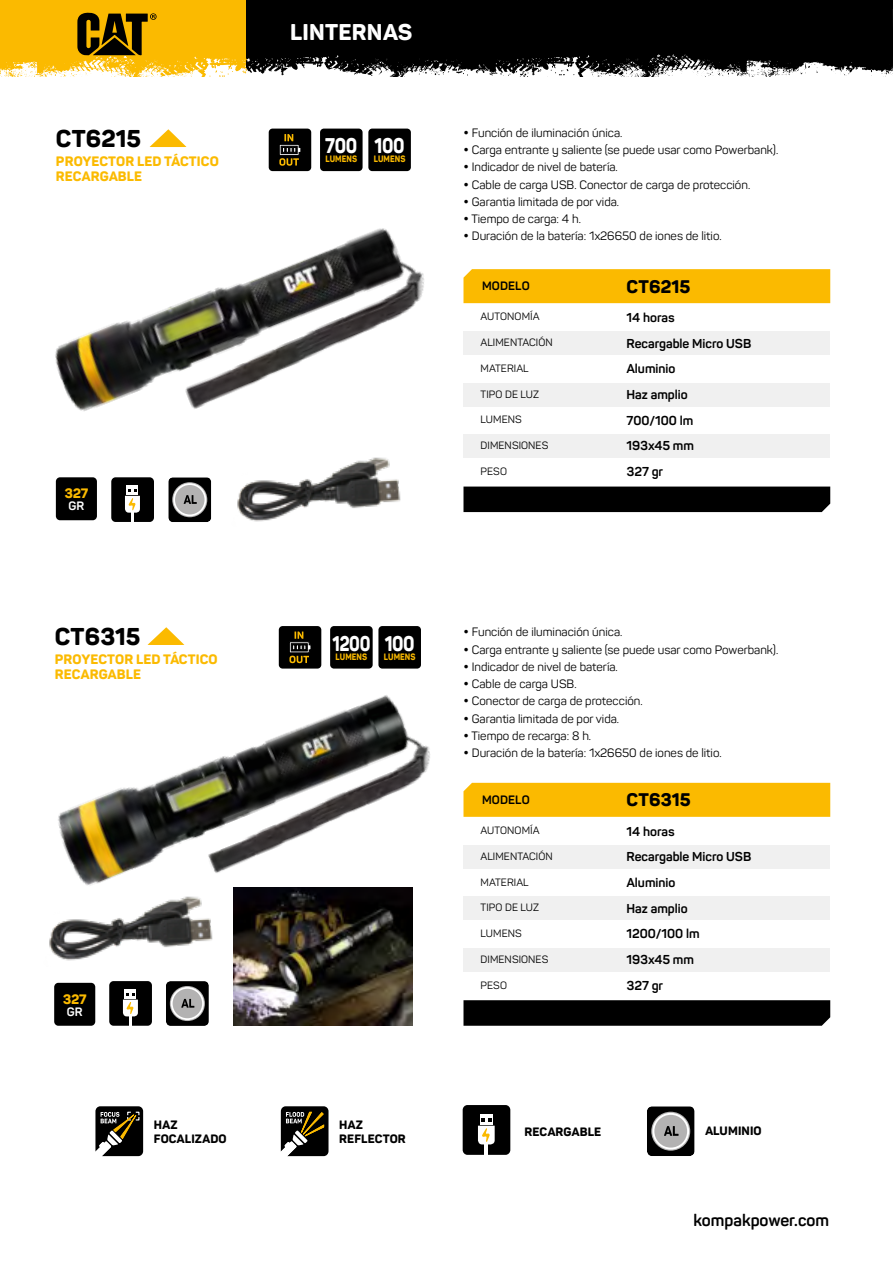
<style>
.page{position:relative;width:893px;height:1263px;background:#fff}
.page>*{position:absolute;margin:0;border:0;box-sizing:border-box;transform-origin:0 0}
.t1{font:800 24px "Panton";color:#000}
.t2{font:800 22.5px "Panton";letter-spacing:.01em;color:#fff}
.t3{font:800 21px "Panton";letter-spacing:-.02em;color:#fff;scale:.85 1}
.t4{font:800 21px "Panton";letter-spacing:-.02em;color:#fff;scale:.8 1}
.t5{font:800 18px "Panton";color:#000}
.t6{font:700 16.5px "Panton";color:#000}
.t7{font:800 13.5px/15px "Panton";letter-spacing:.01em;color:#fbba00}
.t8{font:700 12.75px/25.7px "Panton";color:#000}
.t9{font:12px "Panton";color:#000}
.t10{font:800 12px/13.5px "Panton";letter-spacing:.01em;color:#000}
.t11{font:700 12px "Panton";letter-spacing:.01em;color:#000}
.t12{font:700 12px "Panton";color:#fff}
.t13{font:10.5px "Panton";letter-spacing:.01em;color:#000}
.t14{font:800 9.15px "Panton";letter-spacing:.01em;color:#fbba00;scale:.86 1}
</style>
<div class="page">
<svg style="left:247px;top:9px;width:645px;height:67px;background:#1d1d1d"></svg>
<div style="left:247px;top:0;width:646px;height:9px;background:#000"></div>
<svg style="left:892px;top:9px;width:1px;height:65px"></svg>
<div style="left:463px;top:331px;width:367px;height:24px;background:#f0f0f0"></div>
<div style="left:463px;top:383px;width:367px;height:23px;background:#f0f0f0"></div>
<div style="left:463px;top:434px;width:367px;height:24px;background:#f0f0f0"></div>
<div style="left:463px;top:269px;width:367px;height:34px;background:#fbba00"></div>
<div style="left:463px;top:845px;width:367px;height:23px;background:#f0f0f0"></div>
<div style="left:463px;top:897px;width:367px;height:23px;background:#f0f0f0"></div>
<div style="left:463px;top:948px;width:367px;height:23px;background:#f0f0f0"></div>
<div style="left:463px;top:783px;width:367px;height:34px;background:#fbba00"></div>
<svg style="left:463px;top:1000px;width:367px;height:26px;background:#050505"></svg>
<div style="left:463px;top:487px;width:367px;height:25px;background:#000"></div>
<img style="left:237px;top:476px;width:164px;height:46px">
<img style="left:49px;top:945px;width:140px;height:16px">
<img style="left:234px;top:945px;width:178px;height:80px">
<svg style="left:166px;top:981px;width:43px;height:45px;background:#606060"></svg>
<img style="left:55px;top:228px;width:369px;height:248px">
<img style="left:49px;top:695px;width:381px;height:250px">
<svg style="left:0;top:0;width:247px;height:77px;background:#e0ac19"></svg>
<div style="left:109px;top:981px;width:43px;height:45px;background:#000;border-radius:4px"></div>
<div style="left:125px;top:989px;width:11px;height:10px;background:#fff"></div>
<svg style="left:123px;top:993px;width:15px;height:33px"></svg>
<div style="left:111px;top:477px;width:43px;height:45px;background:#000;border-radius:4px"></div>
<div style="left:127px;top:486px;width:11px;height:9px;background:#fff"></div>
<svg style="left:125px;top:489px;width:15px;height:33px"></svg>
<div style="left:330px;top:626px;width:43px;height:43px;background:#000;border-radius:4px"></div>
<div style="left:378px;top:626px;width:43px;height:43px;background:#000;border-radius:4px"></div>
<div style="left:320px;top:129px;width:43px;height:42px;background:#000;border-radius:4px"></div>
<div style="left:368px;top:129px;width:43px;height:42px;background:#000;border-radius:4px"></div>
<div style="left:269px;top:129px;width:42px;height:42px;background:#000;border-radius:4px"></div>
<svg style="left:279px;top:134px;width:22px;height:32px"></svg>
<div style="left:279px;top:626px;width:42px;height:43px;background:#000;border-radius:4px"></div>
<svg style="left:289px;top:631px;width:22px;height:32px"></svg>
<svg style="left:168px;top:477px;width:43px;height:45px;background:#636262"></svg>
<div style="left:56px;top:477px;width:41px;height:43px;background:#000;border-radius:4px"></div>
<div style="left:54px;top:983px;width:41px;height:43px;background:#000;border-radius:4px"></div>
<svg style="left:150px;top:129px;width:37px;height:18px"></svg>
<svg style="left:148px;top:627px;width:36px;height:18px"></svg>
<div style="left:463px;top:1105px;width:47px;height:50px;background:#000;border-radius:5px"></div>
<hr style="left:485px;top:1141px;width:3px;height:14px;background:#fff">
<div style="left:480px;top:1114px;width:13px;height:11px;background:#fff"></div>
<svg style="left:478px;top:1118px;width:17px;height:26px"></svg>
<svg style="left:95px;top:1106px;width:48px;height:50px;background:#39352c"></svg>
<svg style="left:281px;top:1106px;width:47px;height:50px;background:#383427"></svg>
<svg style="left:647px;top:1106px;width:48px;height:50px;background:#626262"></svg>
<h1 class="t1" style="left:56px;top:123px;width:86px">CT6215</h1>
<p class="t7" style="left:56px;top:154px;width:164px">PROYECTOR LED TÁCTICO<br>RECARGABLE</p>
<p class="t7" style="left:64px;top:486px;width:26px">327</p>
<p class="t12" style="left:68px;top:498px;width:17px">GR</p>
<h1 class="t1" style="left:55px;top:621px;width:87px">CT6315</h1>
<p class="t7" style="left:55px;top:652px;width:164px">PROYECTOR LED TÁCTICO<br>RECARGABLE</p>
<p class="t7" style="left:63px;top:991px;width:26px">327</p>
<p class="t12" style="left:67px;top:1004px;width:17px">GR</p>
<h2 class="t2" style="left:290px;top:18px;width:123px">LINTERNAS</h2>
<h3 class="t3" style="left:325px;top:132px;width:39px">700</h3>
<p class="t14" style="left:326px;top:153px;width:38px">LUMENS</p>
<h3 class="t3" style="left:375px;top:132px;width:37px">100</h3>
<p class="t14" style="left:374px;top:153px;width:38px">LUMENS</p>
<p class="t9" style="left:463px;top:125px;width:160px">• Función de iluminación única.</p>
<p class="t9" style="left:463px;top:142px;width:316px">• Carga entrante y saliente (se puede usar como Powerbank).</p>
<p class="t9" style="left:463px;top:160px;width:156px">• Indicador de nivel de batería.</p>
<p class="t9" style="left:463px;top:177px;width:288px">• Cable de carga USB. Conector de carga de protección.</p>
<p class="t9" style="left:463px;top:194px;width:157px">• Garantia limitada de por vida.</p>
<p class="t9" style="left:463px;top:211px;width:119px">• Tiempo de carga: 4 h.</p>
<p class="t9" style="left:463px;top:229px;width:260px">• Duración de la batería: 1x26650 de iones de litio.</p>
<p class="t11" style="left:482px;top:278px;width:49px">MODELO</p>
<p class="t13" style="left:481px;top:310px;width:60px">AUTONOMÍA</p>
<p class="t13" style="left:481px;top:336px;width:74px">ALIMENTACIÓN</p>
<p class="t13" style="left:481px;top:362px;width:50px">MATERIAL</p>
<p class="t13" style="left:481px;top:387px;width:60px">TIPO DE LUZ</p>
<p class="t13" style="left:481px;top:413px;width:43px">LUMENS</p>
<p class="t13" style="left:481px;top:439px;width:69px">DIMENSIONES</p>
<p class="t13" style="left:481px;top:465px;width:28px">PESO</p>
<h3 class="t5" style="left:627px;top:275px;width:65px">CT6215</h3>
<p class="t8" style="left:627px;top:305px;width:126px">14 horas<br>Recargable Micro USB<br>Aluminio<br>Haz amplio<br>700/100 lm<br>193x45 mm<br>327 gr</p>
<h3 class="t4" style="left:332px;top:630px;width:49px">1200</h3>
<p class="t14" style="left:336px;top:651px;width:38px">LUMENS</p>
<h3 class="t3" style="left:385px;top:630px;width:37px">100</h3>
<p class="t14" style="left:384px;top:651px;width:38px">LUMENS</p>
<p class="t9" style="left:463px;top:625px;width:160px">• Función de iluminación única.</p>
<p class="t9" style="left:463px;top:642px;width:316px">• Carga entrante y saliente (se puede usar como Powerbank).</p>
<p class="t9" style="left:463px;top:659px;width:156px">• Indicador de nivel de batería.</p>
<p class="t9" style="left:463px;top:676px;width:115px">• Cable de carga USB.</p>
<p class="t9" style="left:463px;top:694px;width:181px">• Conector de carga de protección.</p>
<p class="t9" style="left:463px;top:711px;width:157px">• Garantia limitada de por vida.</p>
<p class="t9" style="left:463px;top:728px;width:129px">• Tiempo de recarga: 8 h.</p>
<p class="t9" style="left:463px;top:745px;width:260px">• Duración de la batería: 1x26650 de iones de litio.</p>
<p class="t11" style="left:482px;top:792px;width:49px">MODELO</p>
<p class="t13" style="left:481px;top:824px;width:60px">AUTONOMÍA</p>
<p class="t13" style="left:481px;top:849px;width:74px">ALIMENTACIÓN</p>
<p class="t13" style="left:481px;top:875px;width:50px">MATERIAL</p>
<p class="t13" style="left:481px;top:901px;width:60px">TIPO DE LUZ</p>
<p class="t13" style="left:481px;top:927px;width:43px">LUMENS</p>
<p class="t13" style="left:481px;top:953px;width:69px">DIMENSIONES</p>
<p class="t13" style="left:481px;top:978px;width:28px">PESO</p>
<h3 class="t5" style="left:627px;top:789px;width:65px">CT6315</h3>
<p class="t8" style="left:627px;top:818px;width:126px">14 horas<br>Recargable Micro USB<br>Aluminio<br>Haz amplio<br>1200/100 lm<br>193x45 mm<br>327 gr</p>
<p class="t10" style="left:154px;top:1118px;width:74px">HAZ<br>FOCALIZADO</p>
<p class="t10" style="left:339px;top:1118px;width:68px">HAZ<br>REFLECTOR</p>
<p class="t10" style="left:525px;top:1125px;width:78px">RECARGABLE</p>
<p class="t10" style="left:705px;top:1124px;width:58px">ALUMINIO</p>
<h3 class="t6" style="left:693px;top:1209px;width:137px">kompakpower.com</h3>
</div>
